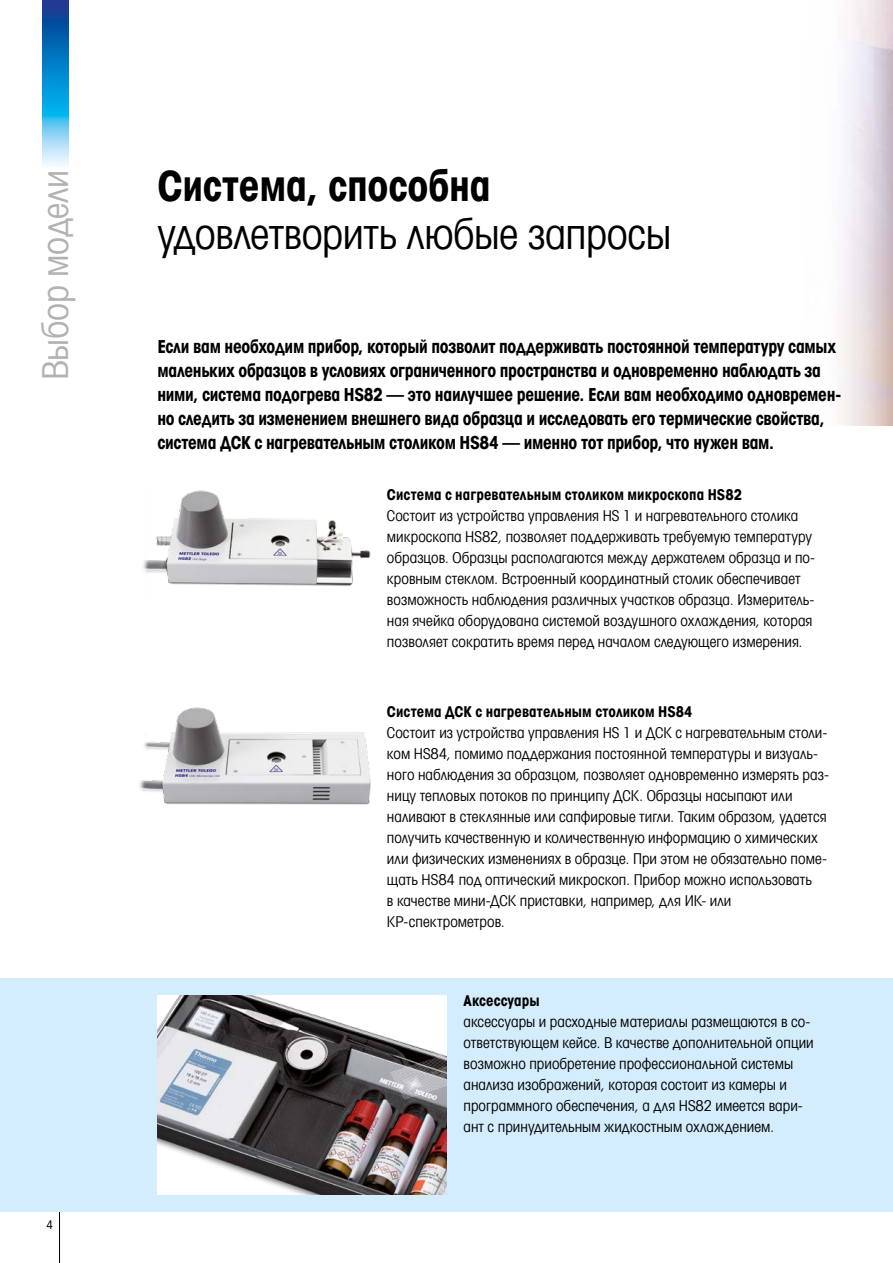
<style>
.page{position:relative;width:893px;height:1263px;background:#fff}
.page>*{position:absolute;margin:0;border:0;box-sizing:border-box;transform-origin:0 0}
.t1{font:42px "Avant Garde Gothic Cd Bk ITC";letter-spacing:-.01em;color:#000}
.t2{font:42px "Avant Garde Gothic Cd Bd ITC";letter-spacing:-.005em;color:#000}
.t3{font:36px "Avant Garde Gothic Cd Bk ITC";letter-spacing:-.01em;color:#b1b2b3}
.t4{font:18px/24px "Avant Garde Gothic Cd Bd ITC";letter-spacing:-.015em;color:#000}
.t5{font:15px/21px "Avant Garde Gothic Cd Bk ITC";letter-spacing:.005em;color:#000}
.t6{font:15px "Avant Garde Gothic Cd Bd ITC";letter-spacing:.005em;color:#000}
.t7{font:condensed 12px "Avant Garde Com";color:#000}
</style>
<div class="page">
<img style="left:43px;top:0;width:25px;height:166px">
<hr style="left:59px;top:1212px;width:1px;height:51px;background:#000">
<div style="left:0;top:978px;width:893px;height:234px;background:#d4edfc"></div>
<img style="left:143px;top:490px;width:228px;height:96px">
<img style="left:157px;top:995px;width:289px;height:200px">
<img style="left:139px;top:707px;width:232px;height:98px">
<h2 class="t3" style="left:33px;top:380px;width:212px;rotate:-90deg">Выбор модели</h2>
<p class="t7" style="left:47px;top:1217px;width:8px">4</p>
<h1 class="t2" style="left:157px;top:158px;width:335px">Система, способна</h1>
<h1 class="t1" style="left:157px;top:207px;width:516px">удовлетворить любые запросы</h1>
<p class="t4" style="left:157px;top:334px;width:685px">Если вам необходим прибор, который позволит поддерживать постоянной температуру самых маленьких образцов в условиях ограниченного пространства и одновременно наблюдать за ними, система подогрева HS82 — это наилучшее решение. Если вам необходимо одновремен&shy;но следить за изменением внешнего вида образца и исследовать его термические свойства, система ДСК с нагревательным столиком HS84 — именно тот прибор, что нужен вам.</p>
<p class="t6" style="left:387px;top:485px;width:357px">Система с нагревательным столиком микроскопа HS82</p>
<p class="t5" style="left:387px;top:505px;width:430px">Состоит из устройства управления HS 1 и нагревательного столика микроскопа HS82, позволяет поддерживать требуемую температуру образцов. Образцы располагаются между держателем образца и по&shy;кровным стеклом. Встроенный координатный столик обеспечивает возможность наблюдения различных участков образца. Измеритель&shy;ная ячейка оборудована системой воздушного охлаждения, которая позволяет сократить время перед началом следующего измерения.</p>
<p class="t6" style="left:387px;top:702px;width:307px">Система ДСК с нагревательным столиком HS84</p>
<p class="t5" style="left:387px;top:722px;width:443px">Состоит из устройства управления HS 1 и ДСК с нагревательным столи&shy;ком HS84, помимо поддержания постоянной температуры и визуаль&shy;ного наблюдения за образцом, позволяет одновременно измерять раз&shy;ницу тепловых потоков по принципу ДСК. Образцы насыпают или наливают в стеклянные или сапфировые тигли. Таким образом, удается получить качественную и количественную информацию о химических или физических изменениях в образце. При этом не обязательно поме&shy;щать HS84 под оптический микроскоп. Прибор можно использовать<br>в качестве мини-ДСК приставки, например, для ИК- или КР-спектрометров.</p>
<p class="t6" style="left:463px;top:991px;width:78px">Аксессуары</p>
<p class="t5" style="left:463px;top:1011px;width:352px">аксессуары и расходные материалы размещаются в со&shy;ответствующем кейсе. В качестве дополнительной опции возможно приобретение профессиональной системы анализа изображений, которая состоит из камеры и программного обеспечения, а для HS82 имеется вари&shy;ант с принудительным жидкостным охлаждением.</p>
</div>
